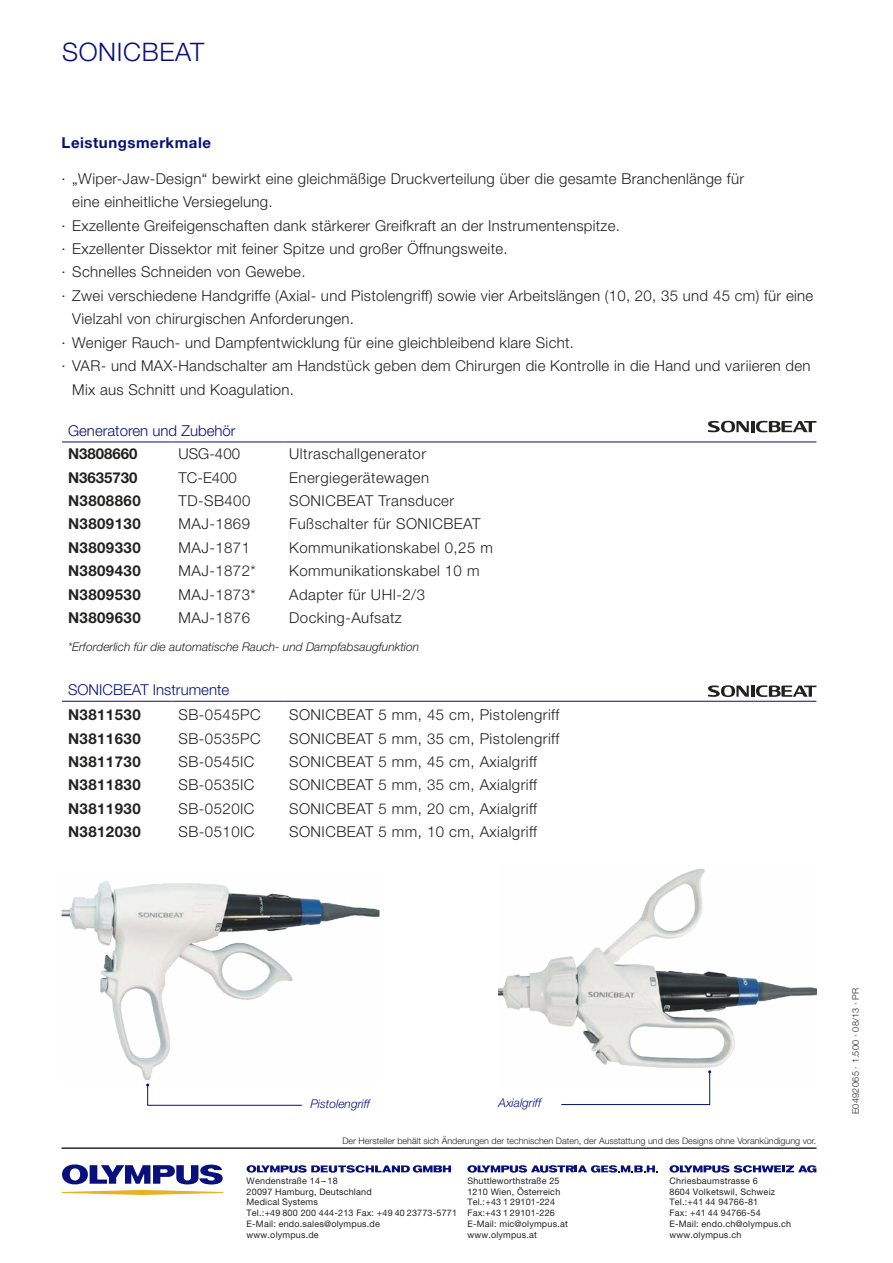
<style>
.page{position:relative;width:893px;height:1263px;background:#fff}
.page>*{position:absolute;margin:0;border:0;box-sizing:border-box;transform-origin:0 0}
.t1{font:300 25.5px "Helvetica Neue LT Pro";letter-spacing:.025em;color:#08107b}
.t2{font:300 15px "Helvetica Neue LT Pro";letter-spacing:.02em;color:#222221}
.t3{font:700 15px "Helvetica Neue LT Pro";letter-spacing:.03em;color:#222221}
.t4{font:300 15px "Helvetica Neue LT Pro";color:#08107b}
.t5{font:700 15px "Helvetica Neue LT Pro";letter-spacing:.035em;color:#08107b}
.t6{font:700 15px "Helvetica Neue LT Pro";color:#222221}
.t7{font:italic 300 12px "Helvetica Neue LT Pro";color:#222221}
.t8{font:italic 300 12px "Helvetica Neue LT Pro";color:#08107b}
.t9{font:9px/10.8px "Helvetica Neue LT Pro";letter-spacing:.02em;color:#222221}
.t10{font:300 9px "Helvetica Neue LT Pro";color:#222221}
.t11{font:300 9px "Helvetica Neue LT Pro";letter-spacing:.035em;color:#222221}
</style>
<div class="page">
<img style="left:62px;top:881px;width:317px;height:200px">
<img style="left:498px;top:868px;width:318px;height:205px">
<hr style="left:62px;top:701px;width:111px;height:1px;background:#08107b">
<hr style="left:173px;top:701px;width:110px;height:1px;background:#08107b">
<hr style="left:62px;top:442px;width:111px;height:1px;background:#08107b">
<hr style="left:173px;top:442px;width:110px;height:1px;background:#08107b">
<hr style="left:283px;top:442px;width:533px;height:1px;background:#08107b">
<hr style="left:283px;top:701px;width:533px;height:1px;background:#08107b">
<svg style="left:561px;top:1070px;width:150px;height:35px"></svg>
<svg style="left:146px;top:1083px;width:156px;height:23px"></svg>
<svg style="left:708px;top:421px;width:108px;height:12px"></svg>
<svg style="left:708px;top:685px;width:108px;height:12px"></svg>
<svg style="left:247px;top:1165px;width:204px;height:8px"></svg>
<svg style="left:669px;top:1165px;width:147px;height:8px"></svg>
<svg style="left:467px;top:1165px;width:191px;height:8px"></svg>
<hr style="left:62px;top:1148px;width:754px;height:1px;background:#222221">
<svg style="left:62px;top:1164px;width:161px;height:20px"></svg>
<svg style="left:62px;top:1190px;width:161px;height:5px"></svg>
<h1 class="t1" style="left:62px;top:36px;width:144px">SONICBEAT</h1>
<p class="t5" style="left:62px;top:133px;width:151px">Leistungsmerkmale</p>
<p class="t2" style="left:62px;top:169px;width:684px">· „Wiper-Jaw-Design“ bewirkt eine gleichmäßige Druckverteilung über die gesamte Branchenlänge für</p>
<p class="t2" style="left:72px;top:193px;width:202px">eine einheitliche Versiegelung.</p>
<p class="t2" style="left:62px;top:216px;width:560px">· Exzellente Greifeigenschaften dank stärkerer Greifkraft an der Instrumentenspitze.</p>
<p class="t2" style="left:62px;top:239px;width:448px">· Exzellenter Dissektor mit feiner Spitze und großer Öffnungsweite.</p>
<p class="t2" style="left:62px;top:263px;width:245px">· Schnelles Schneiden von Gewebe.</p>
<p class="t2" style="left:62px;top:286px;width:753px">· Zwei verschiedene Handgriffe (Axial- und Pistolengriff) sowie vier Arbeitslängen (10, 20, 35 und 45 cm) für eine</p>
<p class="t2" style="left:72px;top:310px;width:283px">Vielzahl von chirurgischen Anforderungen.</p>
<p class="t2" style="left:62px;top:333px;width:514px">· Weniger Rauch- und Dampfentwicklung für eine gleichbleibend klare Sicht.</p>
<p class="t2" style="left:62px;top:356px;width:750px">· VAR- und MAX-Handschalter am Handstück geben dem Chirurgen die Kontrolle in die Hand und variieren den</p>
<p class="t2" style="left:72px;top:380px;width:223px">Mix aus Schnitt und Koagulation.</p>
<p class="t4" style="left:68px;top:421px;width:169px">Generatoren und Zubehör</p>
<p class="t6" style="left:68px;top:444px;width:71px">N3808660</p>
<p class="t2" style="left:179px;top:444px;width:63px">USG-400</p>
<p class="t2" style="left:289px;top:444px;width:138px">Ultraschallgenerator</p>
<p class="t6" style="left:68px;top:468px;width:71px">N3635730</p>
<p class="t2" style="left:179px;top:468px;width:60px">TC-E400</p>
<p class="t2" style="left:289px;top:468px;width:141px">Energiegerätewagen</p>
<p class="t3" style="left:68px;top:491px;width:74px">N3808860</p>
<p class="t2" style="left:179px;top:491px;width:73px">TD-SB400</p>
<p class="t2" style="left:289px;top:491px;width:167px">SONICBEAT Transducer</p>
<p class="t3" style="left:68px;top:515px;width:74px">N3809130</p>
<p class="t2" style="left:179px;top:515px;width:73px">MAJ-1869</p>
<p class="t2" style="left:289px;top:515px;width:193px">Fußschalter für SONICBEAT</p>
<p class="t3" style="left:68px;top:538px;width:74px">N3809330</p>
<p class="t2" style="left:179px;top:538px;width:73px">MAJ-1871</p>
<p class="t2" style="left:289px;top:538px;width:205px">Kommunikationskabel 0,25 m</p>
<p class="t3" style="left:68px;top:562px;width:74px">N3809430</p>
<p class="t2" style="left:179px;top:562px;width:79px">MAJ-1872*</p>
<p class="t2" style="left:289px;top:562px;width:192px">Kommunikationskabel 10 m</p>
<p class="t3" style="left:68px;top:585px;width:74px">N3809530</p>
<p class="t2" style="left:179px;top:585px;width:79px">MAJ-1873*</p>
<p class="t2" style="left:289px;top:585px;width:137px">Adapter für UHI-2/3</p>
<p class="t3" style="left:68px;top:609px;width:74px">N3809630</p>
<p class="t2" style="left:179px;top:609px;width:73px">MAJ-1876</p>
<p class="t2" style="left:289px;top:609px;width:114px">Docking-Aufsatz</p>
<p class="t7" style="left:68px;top:639px;width:353px">*Erforderlich für die automatische Rauch- und Dampfabsaugfunktion</p>
<p class="t4" style="left:68px;top:681px;width:163px">SONICBEAT Instrumente</p>
<p class="t3" style="left:68px;top:706px;width:74px">N3811530</p>
<p class="t2" style="left:179px;top:706px;width:83px">SB-0545PC</p>
<p class="t2" style="left:289px;top:706px;width:272px">SONICBEAT 5 mm, 45 cm, Pistolengriff</p>
<p class="t3" style="left:68px;top:729px;width:74px">N3811630</p>
<p class="t2" style="left:179px;top:729px;width:83px">SB-0535PC</p>
<p class="t2" style="left:289px;top:729px;width:272px">SONICBEAT 5 mm, 35 cm, Pistolengriff</p>
<p class="t3" style="left:68px;top:752px;width:74px">N3811730</p>
<p class="t2" style="left:179px;top:752px;width:77px">SB-0545IC</p>
<p class="t2" style="left:289px;top:752px;width:249px">SONICBEAT 5 mm, 45 cm, Axialgriff</p>
<p class="t3" style="left:68px;top:776px;width:74px">N3811830</p>
<p class="t2" style="left:179px;top:776px;width:77px">SB-0535IC</p>
<p class="t2" style="left:289px;top:776px;width:249px">SONICBEAT 5 mm, 35 cm, Axialgriff</p>
<p class="t3" style="left:68px;top:799px;width:74px">N3811930</p>
<p class="t2" style="left:179px;top:799px;width:77px">SB-0520IC</p>
<p class="t2" style="left:289px;top:799px;width:249px">SONICBEAT 5 mm, 20 cm, Axialgriff</p>
<p class="t3" style="left:68px;top:823px;width:74px">N3812030</p>
<p class="t2" style="left:179px;top:823px;width:77px">SB-0510IC</p>
<p class="t2" style="left:289px;top:823px;width:249px">SONICBEAT 5 mm, 10 cm, Axialgriff</p>
<p class="t8" style="left:310px;top:1097px;width:61px">Pistolengriff</p>
<p class="t8" style="left:498px;top:1095px;width:44px">Axialgriff</p>
<p class="t10" style="left:342px;top:1135px;width:475px">Der Hersteller behält sich Änderungen der technischen Daten, der Ausstattung und des Designs ohne Vorankündigung vor.</p>
<p class="t9" style="left:467px;top:1175px;width:102px">Shuttleworthstraße 25<br>1210 Wien, Österreich<br>Tel.:+43 1 29101-224<br>Fax:+43 1 29101-226<br>E-Mail: mic@olympus.at www.olympus.at</p>
<p class="t9" style="left:247px;top:1175px;width:212px">Wendenstraße 14 – 18<br>20097 Hamburg, Deutschland<br>Medical Systems<br>Tel.:+49 800 200 444-213 Fax: +49 40 23773-5771<br>E-Mail: endo.sales@olympus.de<br>www.olympus.de</p>
<p class="t9" style="left:669px;top:1175px;width:123px">Chriesbaumstrasse 6<br>8604 Volketswil, Schweiz<br>Tel.:+41 44 94766-81<br>Fax: +41 44 94766-54<br>E-Mail: endo.ch@olympus.ch www.olympus.ch</p>
<p class="t11" style="left:850px;top:1114px;width:128px;rotate:-90deg">E0492065 · 1.500 · 08/13 · PR</p>
</div>
